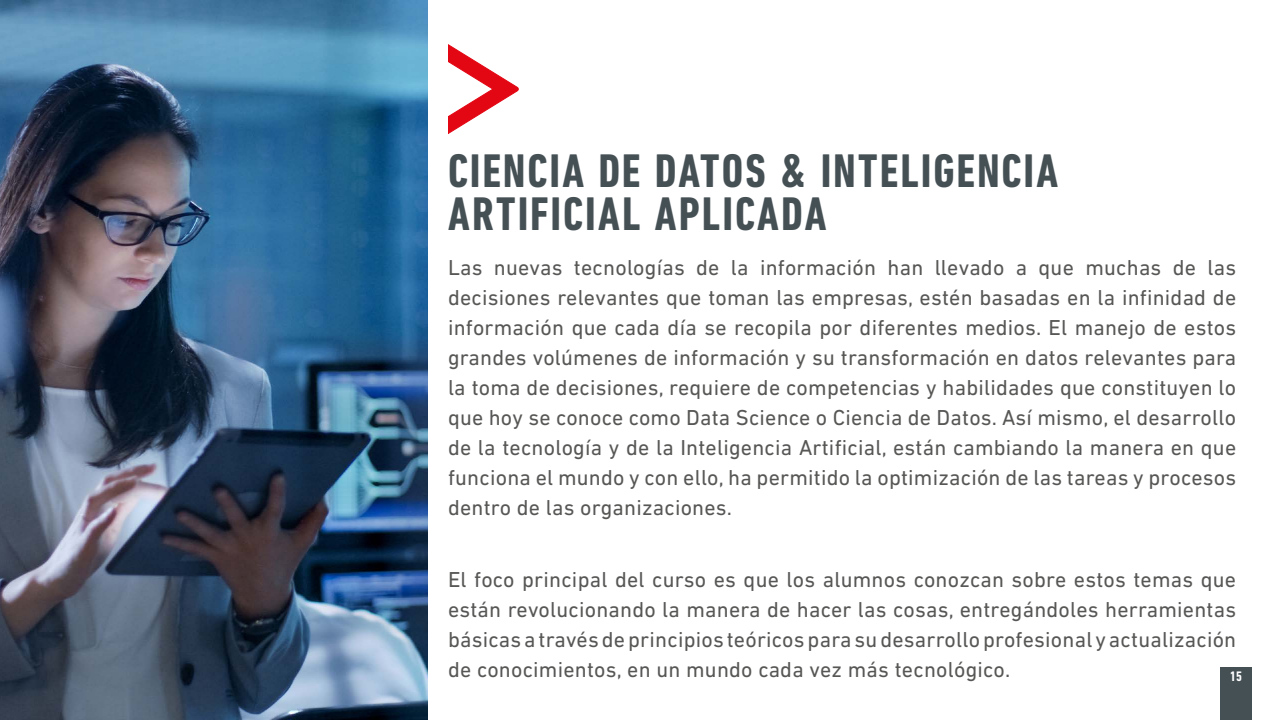
<style>
.page{position:relative;width:1280px;height:720px;background:#fff}
.page>*{position:absolute;margin:0;border:0;box-sizing:border-box;transform-origin:0 0}
.t1{font:700 condensed 48px/43px "DIN Next LT Pro";letter-spacing:.04em;color:#455055}
.t2{font:22px/30px "DIN Next LT Pro";letter-spacing:.01em;color:#575756;text-align:justify}
.t3{font:700 condensed 14px "DIN Next LT Pro";color:#fff}
</style>
<div class="page">
<svg style="left:448px;top:44px;width:71px;height:90px"></svg>
<img style="left:0;top:0;width:428px;height:720px">
<div style="left:1221px;top:667px;width:31px;height:53px;background:#455055"></div>
<h1 class="t1" style="left:448px;top:149px;width:612px">CIENCIA DE DATOS &amp; INTELIGENCIA<br>ARTIFICIAL APLICADA</h1>
<p class="t2" style="left:448px;top:253px;width:790px">Las nuevas tecnologías de la información han llevado a que muchas de las decisiones relevantes que toman las empresas, estén basadas en la infinidad de información que cada día se recopila por diferentes medios. El manejo de estos grandes volúmenes de información y su transformación en datos relevantes para la toma de decisiones, requiere de competencias y habilidades que constituyen lo que hoy se conoce como Data Science o Ciencia de Datos. Así mismo, el desarrollo de la tecnología y de la Inteligencia Artificial, están cambiando la manera en que funciona el mundo y con ello, ha permitido la optimización de las tareas y procesos dentro de las organizaciones.</p>
<p class="t2" style="left:448px;top:564px;width:790px">El foco principal del curso es que los alumnos conozcan sobre estos temas que están revolucionando la manera de hacer las cosas, entregándoles herramientas básicas a través de principios teóricos para su desarrollo profesional y actualización de conocimientos, en un mundo cada vez más tecnológico.</p>
<p class="t3" style="left:1230px;top:669px;width:13px">15</p>
</div>
